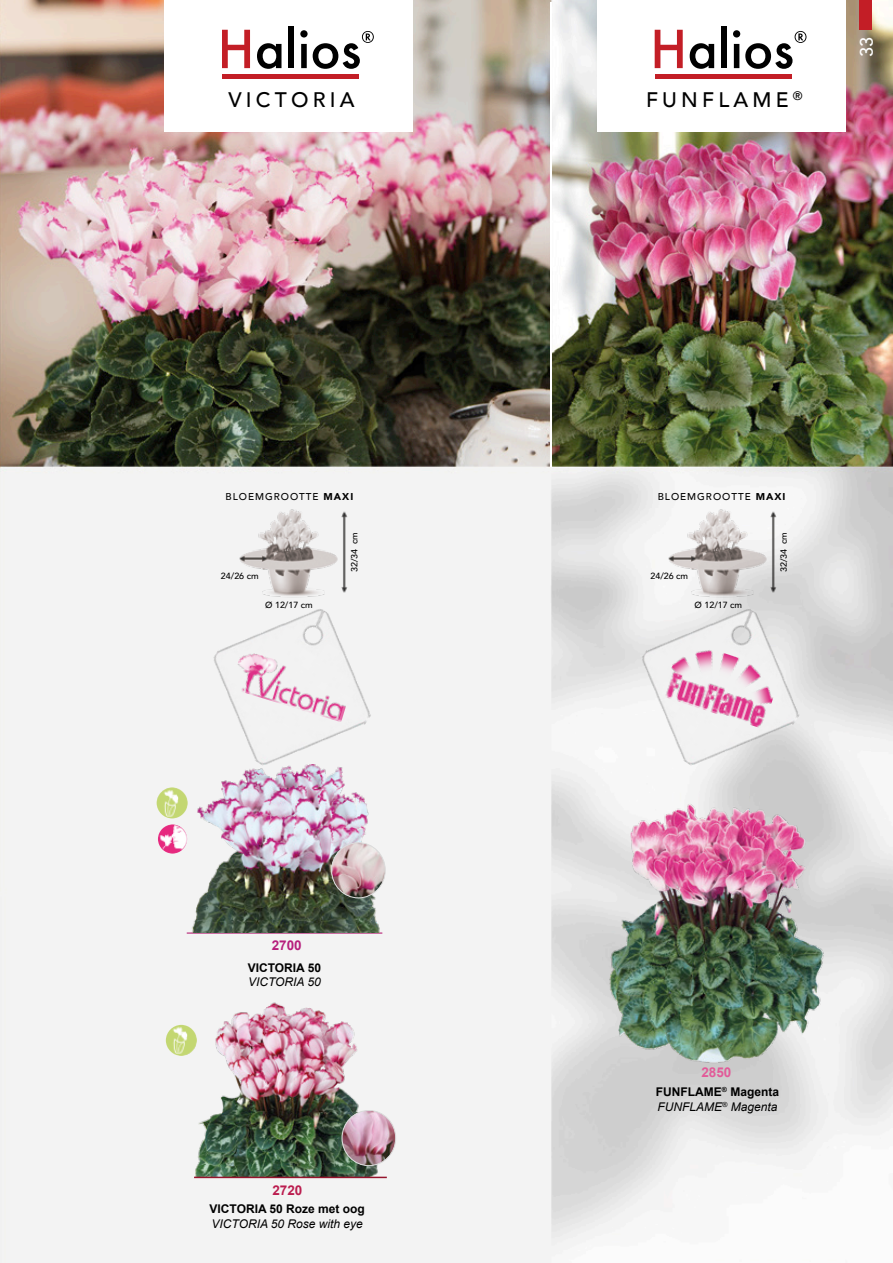
<style>
.page{position:relative;width:893px;height:1263px;background:#fff}
.page>*{position:absolute;margin:0;border:0;box-sizing:border-box;transform-origin:0 0}
.t1{font:500 21px "Avenir";letter-spacing:.2em;color:#000}
.t2{font:500 18px "Avenir";color:#fff}
.t3{font:700 13.5px "Arial";color:#b61f7d}
.t4{font:700 13.5px "Arial";color:#bb1d4f}
.t5{font:700 13.5px "Arial";color:#e25b99}
.t6{font:italic 12px "Arial";color:#000}
.t7{font:700 12px "Arial";color:#000}
.t8{font:500 9.9px "Avenir";letter-spacing:.1em;color:#000}
.t9{font:500 8.85px "Avenir";color:#000}
.s1{font-weight:900}
</style>
<div class="page">
<img style="left:0;top:0;width:893px;height:1263px">
<hr style="left:187px;top:932px;width:195px;height:2px;background:#c65896">
<img style="left:158px;top:824px;width:29px;height:29px;border-radius:15px">
<img style="left:183px;top:800px;width:199px;height:132px">
<img style="left:332px;top:843px;width:53px;height:55px">
<div style="left:331px;top:842px;width:55px;height:56px;border:1px solid #dadada;border-radius:50%"></div>
<img style="left:195px;top:995px;width:183px;height:181px">
<img style="left:342px;top:1110px;width:54px;height:56px">
<div style="left:342px;top:1110px;width:54px;height:56px;border:1px solid #dadada;border-radius:50%"></div>
<img style="left:606px;top:799px;width:222px;height:270px">
<div style="left:859px;top:0;width:13px;height:30px;background:#c31e26"></div>
<div style="left:165px;top:0;width:248px;height:132px;background:#fff"></div>
<svg style="left:222px;top:30px;width:28px;height:38px"></svg>
<svg style="left:257px;top:43px;width:24px;height:26px"></svg>
<div style="left:289px;top:26px;width:5px;height:42px;background:#000"></div>
<svg style="left:300px;top:30px;width:74px;height:39px"></svg>
<hr style="left:222px;top:75px;width:137px;height:4px;background:#c31e26">
<div style="left:597px;top:0;width:248px;height:132px;background:#fff"></div>
<svg style="left:655px;top:30px;width:28px;height:38px"></svg>
<svg style="left:690px;top:43px;width:24px;height:26px"></svg>
<div style="left:721px;top:26px;width:6px;height:42px;background:#000"></div>
<svg style="left:733px;top:30px;width:73px;height:39px"></svg>
<hr style="left:655px;top:75px;width:136px;height:4px;background:#c31e26">
<img style="left:607px;top:574px;width:226px;height:226px">
<img style="left:662px;top:639px;width:120px;height:90px">
<img style="left:179px;top:574px;width:226px;height:226px">
<img style="left:230px;top:649px;width:123px;height:73px">
<img style="left:236px;top:504px;width:114px;height:95px">
<img style="left:666px;top:504px;width:114px;height:95px">
<hr style="left:551px;top:2px;width:1px;height:464px;background:#fff">
<img style="left:166px;top:1025px;width:31px;height:31px;border-radius:16px">
<img style="left:157px;top:787px;width:31px;height:31px;border-radius:15px">
<hr style="left:194px;top:1177px;width:193px;height:1px;background:#95142c">
<p class="t1" style="left:228px;top:82px;width:128px">VICTORIA</p>
<p class="t1" style="left:646px;top:82px;width:158px">FUNFLAME <sup>®</sup></p>
<p class="t2" style="left:851px;top:57px;width:22px;rotate:-90deg">33</p>
<p class="t8" style="left:225px;top:488px;width:129px">BLOEMGROOTTE <span class="s1">MAXI</span></p>
<p class="t8" style="left:658px;top:488px;width:129px">BLOEMGROOTTE <span class="s1">MAXI</span></p>
<p class="t9" style="left:221px;top:569px;width:39px">24/26 cm</p>
<p class="t9" style="left:265px;top:597px;width:49px">Ø 12/17 cm</p>
<p class="t9" style="left:347px;top:572px;width:42px;rotate:-90deg">32/34 cm</p>
<p class="t3" style="left:272px;top:937px;width:32px">2700</p>
<p class="t7" style="left:248px;top:959px;width:75px">VICTORIA 50</p>
<p class="t6" style="left:248px;top:974px;width:74px">VICTORIA 50</p>
<p class="t4" style="left:272px;top:1181px;width:32px">2720</p>
<p class="t7" style="left:210px;top:1201px;width:157px">VICTORIA 50 Roze met oog</p>
<p class="t6" style="left:212px;top:1216px;width:153px">VICTORIA 50 Rose with eye</p>
<p class="t9" style="left:650px;top:569px;width:39px">24/26 cm</p>
<p class="t9" style="left:695px;top:597px;width:49px">Ø 12/17 cm</p>
<p class="t9" style="left:776px;top:572px;width:42px;rotate:-90deg">32/34 cm</p>
<p class="t5" style="left:701px;top:1063px;width:32px">2850</p>
<p class="t7" style="left:656px;top:1084px;width:125px">FUNFLAME<sup>®</sup> Magenta</p>
<p class="t6" style="left:657px;top:1099px;width:121px">FUNFLAME<sup>®</sup> Magenta</p>
</div>
